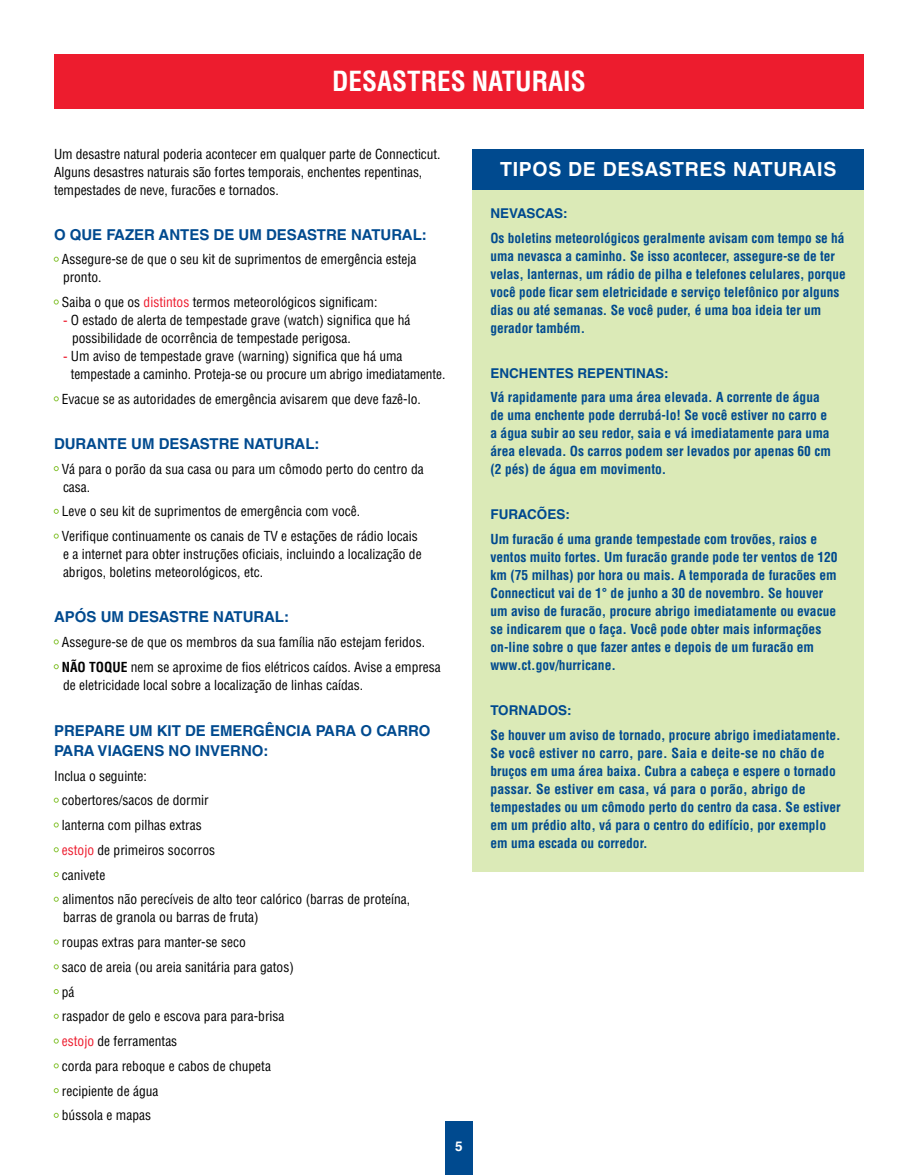
<style>
.page{position:relative;width:918px;height:1175px;background:#fff}
.page>*{position:absolute;margin:0;border:0;box-sizing:border-box;transform-origin:0 0}
.t1{font:700 condensed 27px "Helvetica LT Std";color:#fff}
.t2{font:700 19.5px "Helvetica LT Std";letter-spacing:.035em;color:#fff}
.t3{font:700 15px/19.5px "Helvetica LT Std";color:#004a8f}
.t4{font:condensed 13.5px/24.8px "Helvetica LT Std";color:#000}
.t5{font:700 condensed 13.5px/18px "Helvetica LT Std";color:#004a8f}
.t6{font:700 13.5px "Helvetica LT Std";color:#004a8f}
.t7{font:700 13.5px "Helvetica LT Std";letter-spacing:-.025em;color:#004a8f}
.t8{font:700 13.5px "Helvetica LT Std";color:#fff}
.s1{color:#ed1c2e}
.s2{font-stretch:normal;color:#ed1c2e}
.s3{font-weight:700}
</style>
<div class="page">
<div style="left:54px;top:54px;width:810px;height:54px;background:#ed1c2e"></div>
<svg style="left:54px;top:257px;width:5px;height:5px"></svg>
<svg style="left:54px;top:299px;width:5px;height:5px"></svg>
<svg style="left:54px;top:396px;width:5px;height:5px"></svg>
<svg style="left:54px;top:466px;width:5px;height:5px"></svg>
<svg style="left:54px;top:509px;width:5px;height:5px"></svg>
<svg style="left:54px;top:533px;width:5px;height:5px"></svg>
<svg style="left:54px;top:639px;width:5px;height:5px"></svg>
<svg style="left:54px;top:664px;width:5px;height:5px"></svg>
<svg style="left:54px;top:797px;width:5px;height:5px"></svg>
<svg style="left:54px;top:822px;width:5px;height:5px"></svg>
<svg style="left:54px;top:847px;width:5px;height:5px"></svg>
<svg style="left:54px;top:872px;width:5px;height:5px"></svg>
<svg style="left:54px;top:896px;width:5px;height:5px"></svg>
<svg style="left:54px;top:939px;width:5px;height:5px"></svg>
<svg style="left:54px;top:964px;width:5px;height:5px"></svg>
<svg style="left:54px;top:989px;width:5px;height:5px"></svg>
<svg style="left:54px;top:1013px;width:5px;height:5px"></svg>
<svg style="left:54px;top:1038px;width:5px;height:5px"></svg>
<svg style="left:54px;top:1063px;width:5px;height:5px"></svg>
<svg style="left:54px;top:1088px;width:5px;height:5px"></svg>
<svg style="left:54px;top:1112px;width:5px;height:5px"></svg>
<div style="left:472px;top:190px;width:392px;height:681px;background:#dbeab7"></div>
<div style="left:472px;top:149px;width:392px;height:40px;background:#004a8f"></div>
<div style="left:446px;top:1121px;width:27px;height:53px;background:#004a8f"></div>
<h1 class="t1" style="left:332px;top:64px;width:255px">DESASTRES NATURAIS</h1>
<p class="t4" style="left:54px;top:144px;width:388px;line-height:18px">Um desastre natural poderia acontecer em qualquer parte de Connecticut.<br>Alguns desastres naturais são fortes temporais, enchentes repentinas, tempestades de neve, furacões e tornados.</p>
<p class="t3" style="left:54px;top:224px;width:374px">O QUE FAZER ANTES DE UM DESASTRE NATURAL:</p>
<p class="t4" style="left:62px;top:250px;width:356px;line-height:18px">Assegure-se de que o seu kit de suprimentos de emergência esteja pronto.</p>
<p class="t4" style="left:62px;top:290px;width:317px">Saiba o que os <span class="s1">distintos</span> termos meteorológicos significam:</p>
<p class="t4" style="left:72px;top:311px;width:340px;line-height:18px;text-indent:-9px"><span class="s2">-</span> O estado de alerta de tempestade grave (watch) significa que há possibilidade de ocorrência de tempestade perigosa.</p>
<p class="t4" style="left:71px;top:347px;width:376px;line-height:18px;text-indent:-8px"><span class="s2">-</span> Um aviso de tempestade grave (warning) significa que há uma tempestade a caminho. Proteja-se ou procure um abrigo imediatamente.</p>
<p class="t4" style="left:62px;top:386px;width:361px">Evacue se as autoridades de emergência avisarem que deve fazê-lo.</p>
<p class="t3" style="left:54px;top:433px;width:267px">DURANTE UM DESASTRE NATURAL:</p>
<p class="t4" style="left:62px;top:459px;width:363px;line-height:18px">Vá para o porão da sua casa ou para um cômodo perto do centro da casa.</p>
<p class="t4" style="left:62px;top:499px;width:357px">Leve o seu kit de suprimentos de emergência com você.<br>Verifique continuamente os canais de TV e estações de rádio locais</p>
<p class="t4" style="left:63px;top:545px;width:360px;line-height:18px">e a internet para obter instruções oficiais, incluindo a localização de abrigos, boletins meteorológicos, etc.</p>
<p class="t3" style="left:54px;top:607px;width:237px">APÓS UM DESASTRE NATURAL:</p>
<p class="t4" style="left:62px;top:629px;width:381px">Assegure-se de que os membros da sua família não estejam feridos.<br><span class="s3">NÃO TOQUE</span> nem se aproxime de fios elétricos caídos. Avise a empresa</p>
<p class="t4" style="left:63px;top:672px;width:302px">de eletricidade local sobre a localização de linhas caídas.</p>
<p class="t3" style="left:54px;top:721px;width:378px">PREPARE UM KIT DE EMERGÊNCIA PARA O CARRO<br>PARA VIAGENS NO INVERNO:</p>
<p class="t4" style="left:62px;top:763px;width:350px;text-indent:-8px">Inclua o seguinte:<br>cobertores/sacos de dormir<br>lanterna com pilhas extras<br><span class="s1">estojo</span> de primeiros socorros<br>canivete<br>alimentos não perecíveis de alto teor calórico (barras de proteína,</p>
<p class="t4" style="left:62px;top:905px;width:233px">barras de granola ou barras de fruta) roupas extras para manter-se seco<br>saco de areia (ou areia sanitária para gatos) pá<br>raspador de gelo e escova para para-brisa <span class="s1">estojo</span> de ferramentas<br>corda para reboque e cabos de chupeta recipiente de água<br>bússola e mapas</p>
<p class="t8" style="left:455px;top:1137px;width:9px">5</p>
<h2 class="t2" style="left:500px;top:158px;width:338px">TIPOS DE DESASTRES NATURAIS</h2>
<p class="t7" style="left:490px;top:205px;width:79px">NEVASCAS:</p>
<p class="t5" style="left:490px;top:228px;width:357px">Os boletins meteorológicos geralmente avisam com tempo se há uma nevasca a caminho. Se isso acontecer, assegure-se de ter velas, lanternas, um rádio de pilha e telefones celulares, porque você pode ficar sem eletricidade e serviço telefônico por alguns dias ou até semanas. Se você puder, é uma boa ideia ter um gerador também.</p>
<p class="t6" style="left:490px;top:364px;width:180px">ENCHENTES REPENTINAS:</p>
<p class="t5" style="left:490px;top:388px;width:342px">Vá rapidamente para uma área elevada. A corrente de água de uma enchente pode derrubá-lo! Se você estiver no carro e a água subir ao seu redor, saia e vá imediatamente para uma área elevada. Os carros podem ser levados por apenas 60 cm (2 pés) de água em movimento.</p>
<p class="t6" style="left:490px;top:506px;width:81px">FURACÕES:</p>
<p class="t5" style="left:490px;top:530px;width:349px">Um furacão é uma grande tempestade com trovões, raios e ventos muito fortes. Um furacão grande pode ter ventos de 120 km (75 milhas) por hora ou mais. A temporada de furacões em Connecticut vai de 1° de junho a 30 de novembro. Se houver um aviso de furacão, procure abrigo imediatamente ou evacue se indicarem que o faça. Você pode obter mais informações on-line sobre o que fazer antes e depois de um furacão em www.ct.gov/hurricane.</p>
<p class="t6" style="left:490px;top:702px;width:83px">TORNADOS:</p>
<p class="t5" style="left:490px;top:726px;width:352px">Se houver um aviso de tornado, procure abrigo imediatamente.<br>Se você estiver no carro, pare. Saia e deite-se no chão de bruços em uma área baixa. Cubra a cabeça e espere o tornado passar. Se estiver em casa, vá para o porão, abrigo de tempestades ou um cômodo perto do centro da casa. Se estiver em um prédio alto, vá para o centro do edifício, por exemplo em uma escada ou corredor.</p>
</div>
